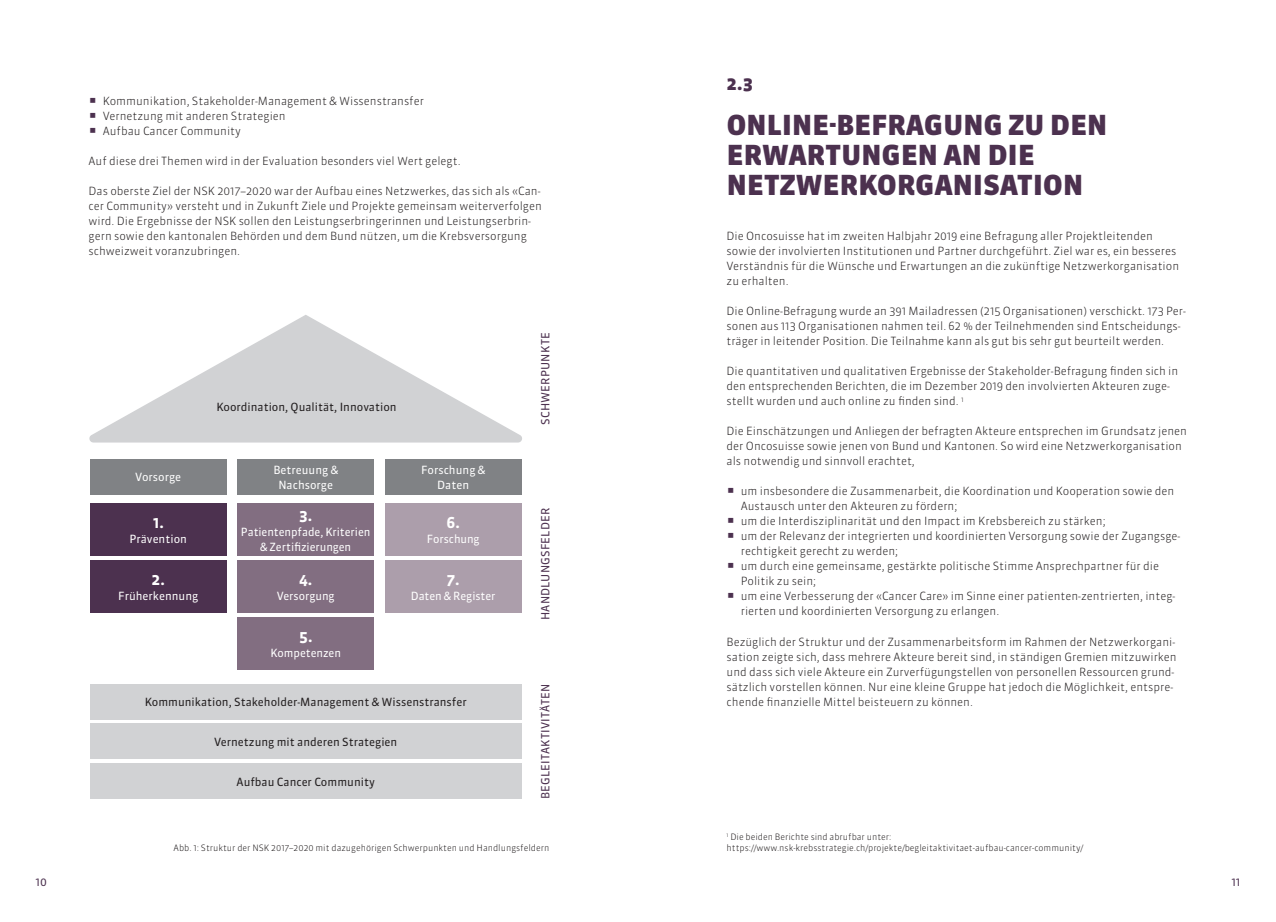
<style>
.page{position:relative;width:1276px;height:922px;background:#fff}
.page>*{position:absolute;margin:0;border:0;box-sizing:border-box;transform-origin:0 0}
.t1{font:900 27.5px/30px "Sanuk Pro";letter-spacing:.01em;color:#4c314f}
.t2{font:900 17.5px "Sanuk Pro";color:#4c314f}
.t3{font:700 15px "Sanuk Pro";color:#fff}
.t4{font:300 11.25px/15px "Sanuk Pro";color:#231f20}
.t5{font:11.25px/15px "Sanuk Pro";color:#fff;text-align:center}
.t6{font:11.25px "Sanuk Pro";color:#231f20}
.t7{font:11.25px "Sanuk Pro";letter-spacing:.015em;color:#4c314f}
.t8{font:300 8.75px/11.2px "Sanuk Pro";color:#231f20}
.s1{font-weight:900;font-size:17.5px;color:#4c314f}
</style>
<div class="page">
<svg style="left:89px;top:315px;width:433px;height:127px;fill:#d1d2d4"></svg>
<div style="left:90px;top:459px;width:137px;height:35px;background:#808285"></div>
<div style="left:90px;top:683px;width:431px;height:36px;background:#d1d2d4"></div>
<div style="left:90px;top:723px;width:431px;height:36px;background:#d1d2d4"></div>
<div style="left:90px;top:763px;width:431px;height:35px;background:#d1d2d4"></div>
<div style="left:237px;top:459px;width:137px;height:35px;background:#808285"></div>
<div style="left:385px;top:459px;width:136px;height:35px;background:#808285"></div>
<div style="left:90px;top:503px;width:137px;height:52px;background:#4c314f"></div>
<div style="left:90px;top:560px;width:137px;height:52px;background:#4c314f"></div>
<div style="left:237px;top:503px;width:137px;height:52px;background:#826e81"></div>
<div style="left:237px;top:560px;width:137px;height:52px;background:#826e81"></div>
<div style="left:237px;top:617px;width:137px;height:52px;background:#826e81"></div>
<div style="left:385px;top:503px;width:136px;height:52px;background:#ac9eab"></div>
<div style="left:385px;top:560px;width:136px;height:52px;background:#ac9eab"></div>
<p class="t4" style="left:89px;top:93px;width:337px"><span class="s1">•</span> Kommunikation, Stakeholder-Management &amp; Wissenstransfer</p>
<p class="t4" style="left:89px;top:108px;width:199px"><span class="s1">•</span> Vernetzung mit anderen Strategien</p>
<p class="t4" style="left:89px;top:123px;width:154px"><span class="s1">•</span> Aufbau Cancer Community</p>
<p class="t4" style="left:89px;top:153px;width:373px">Auf diese drei Themen wird in der Evaluation besonders viel Wert gelegt.</p>
<p class="t4" style="left:89px;top:183px;width:455px">Das oberste Ziel der NSK 2017–2020 war der Aufbau eines Netzwerkes, das sich als «Can&shy;cer Community» versteht und in Zukunft Ziele und Projekte gemeinsam weiterverfolgen wird. Die Ergebnisse der NSK sollen den Leistungserbringerinnen und Leistungserbrin&shy;gern sowie den kantonalen Behörden und dem Bund nützen, um die Krebsversorgung schweizweit voranzubringen.</p>
<p class="t6" style="left:216px;top:399px;width:182px">Koordination, Qualität, Innovation</p>
<p class="t5" style="left:135px;top:469px;width:47px">Vorsorge</p>
<h3 class="t3" style="left:153px;top:512px;width:13px">1.</h3>
<p class="t5" style="left:130px;top:531px;width:59px">Prävention</p>
<h3 class="t3" style="left:152px;top:568px;width:15px">2.</h3>
<p class="t5" style="left:118px;top:588px;width:82px">Früherkennung</p>
<p class="t5" style="left:273px;top:461px;width:66px">Betreuung &amp;<br>Nachsorge</p>
<p class="t5" style="left:421px;top:461px;width:66px">Forschung &amp;<br>Daten</p>
<h3 class="t3" style="left:299px;top:504px;width:15px">3.</h3>
<p class="t5" style="left:241px;top:523px;width:131px">Patientenpfade, Kriterien &amp; Zertifizierungen</p>
<h3 class="t3" style="left:299px;top:568px;width:15px">4.</h3>
<p class="t5" style="left:277px;top:588px;width:59px">Versorgung</p>
<h3 class="t3" style="left:299px;top:625px;width:15px">5.</h3>
<p class="t5" style="left:270px;top:645px;width:72px">Kompetenzen</p>
<h3 class="t3" style="left:446px;top:512px;width:15px">6.</h3>
<p class="t5" style="left:427px;top:531px;width:54px">Forschung</p>
<h3 class="t3" style="left:447px;top:568px;width:14px">7.</h3>
<p class="t5" style="left:411px;top:588px;width:86px">Daten &amp; Register</p>
<p class="t6" style="left:145px;top:693px;width:323px">Kommunikation, Stakeholder-Management &amp; Wissenstransfer</p>
<p class="t6" style="left:214px;top:733px;width:185px">Vernetzung mit anderen Strategien</p>
<p class="t6" style="left:237px;top:773px;width:140px">Aufbau Cancer Community</p>
<p class="t7" style="left:537px;top:425px;width:94px;rotate:-90deg">SCHWERPUNKTE</p>
<p class="t7" style="left:537px;top:620px;width:114px;rotate:-90deg">HANDLUNGSFELDER</p>
<p class="t7" style="left:537px;top:798px;width:116px;rotate:-90deg">BEGLEITAKTIVITÄTEN</p>
<h2 class="t2" style="left:726px;top:71px;width:28px">2.3</h2>
<h1 class="t1" style="left:727px;top:110px;width:382px">ONLINE-BEFRAGUNG ZU DEN<br>ERWARTUNGEN AN DIE<br>NETZWERKORGANISATION</h1>
<p class="t4" style="left:726px;top:228px;width:454px">Die Oncosuisse hat im zweiten Halbjahr 2019 eine Befragung aller Projektleitenden sowie der involvierten Institutionen und Partner durchgeführt. Ziel war es, ein besseres Verständnis für die Wünsche und Erwartungen an die zukünftige Netzwerkorganisation zu erhalten.</p>
<p class="t4" style="left:726px;top:303px;width:461px">Die Online-Befragung wurde an 391 Mailadressen (215 Organisationen) verschickt. 173 Per&shy;sonen aus 113 Organisationen nahmen teil. 62 % der Teilnehmenden sind Entscheidungs&shy;träger in leitender Position. Die Teilnahme kann als gut bis sehr gut beurteilt werden.</p>
<p class="t4" style="left:726px;top:363px;width:453px">Die quantitativen und qualitativen Ergebnisse der Stakeholder-Befragung finden sich in den entsprechenden Berichten, die im Dezember 2019 den involvierten Akteuren zuge&shy;stellt wurden und auch online zu finden sind. <sup>1</sup></p>
<p class="t4" style="left:726px;top:423px;width:462px">Die Einschätzungen und Anliegen der befragten Akteure entsprechen im Grundsatz jenen der Oncosuisse sowie jenen von Bund und Kantonen. So wird eine Netzwerkorganisation als notwendig und sinnvoll erachtet,</p>
<p class="t4" style="left:741px;top:483px;width:435px;text-indent:-14px"><span class="s1">•</span> um insbesondere die Zusammenarbeit, die Koordination und Kooperation sowie den<br>Austausch unter den Akteuren zu fördern;</p>
<p class="t4" style="left:726px;top:513px;width:380px"><span class="s1">•</span> um die Interdisziplinarität und den Impact im Krebsbereich zu stärken;</p>
<p class="t4" style="left:741px;top:528px;width:441px;text-indent:-14px"><span class="s1">•</span> um der Relevanz der integrierten und koordinierten Versorgung sowie der Zugangsge&shy;rechtigkeit gerecht zu werden;</p>
<p class="t4" style="left:741px;top:558px;width:420px;text-indent:-14px"><span class="s1">•</span> um durch eine gemeinsame, gestärkte politische Stimme Ansprechpartner für die<br>Politik zu sein;</p>
<p class="t4" style="left:741px;top:588px;width:436px;text-indent:-14px"><span class="s1">•</span> um eine Verbesserung der «Cancer Care» im Sinne einer patienten-zentrierten, integ&shy;rierten und koordinierten Versorgung zu erlangen.</p>
<p class="t4" style="left:726px;top:633px;width:452px">Bezüglich der Struktur und der Zusammenarbeitsform im Rahmen der Netzwerkorgani&shy;sation zeigte sich, dass mehrere Akteure bereit sind, in ständigen Gremien mitzuwirken und dass sich viele Akteure ein Zurverfügungstellen von personellen Ressourcen grund&shy;sätzlich vorstellen können. Nur eine kleine Gruppe hat jedoch die Möglichkeit, entspre&shy;chende finanzielle Mittel beisteuern zu können.</p>
<p class="t8" style="left:174px;top:841px;width:377px">Abb. 1: Struktur der NSK 2017–2020 mit dazugehörigen Schwerpunkten und Handlungsfeldern</p>
<p class="t8" style="left:726px;top:830px;width:358px"><sup>1</sup> Die beiden Berichte sind abrufbar unter: https://www.nsk-krebsstrategie.ch/projekte/begleitaktivitaet-aufbau-cancer-community/</p>
<p class="t7" style="left:35px;top:873px;width:13px">10</p>
<p class="t7" style="left:1231px;top:873px;width:11px">11</p>
</div>
